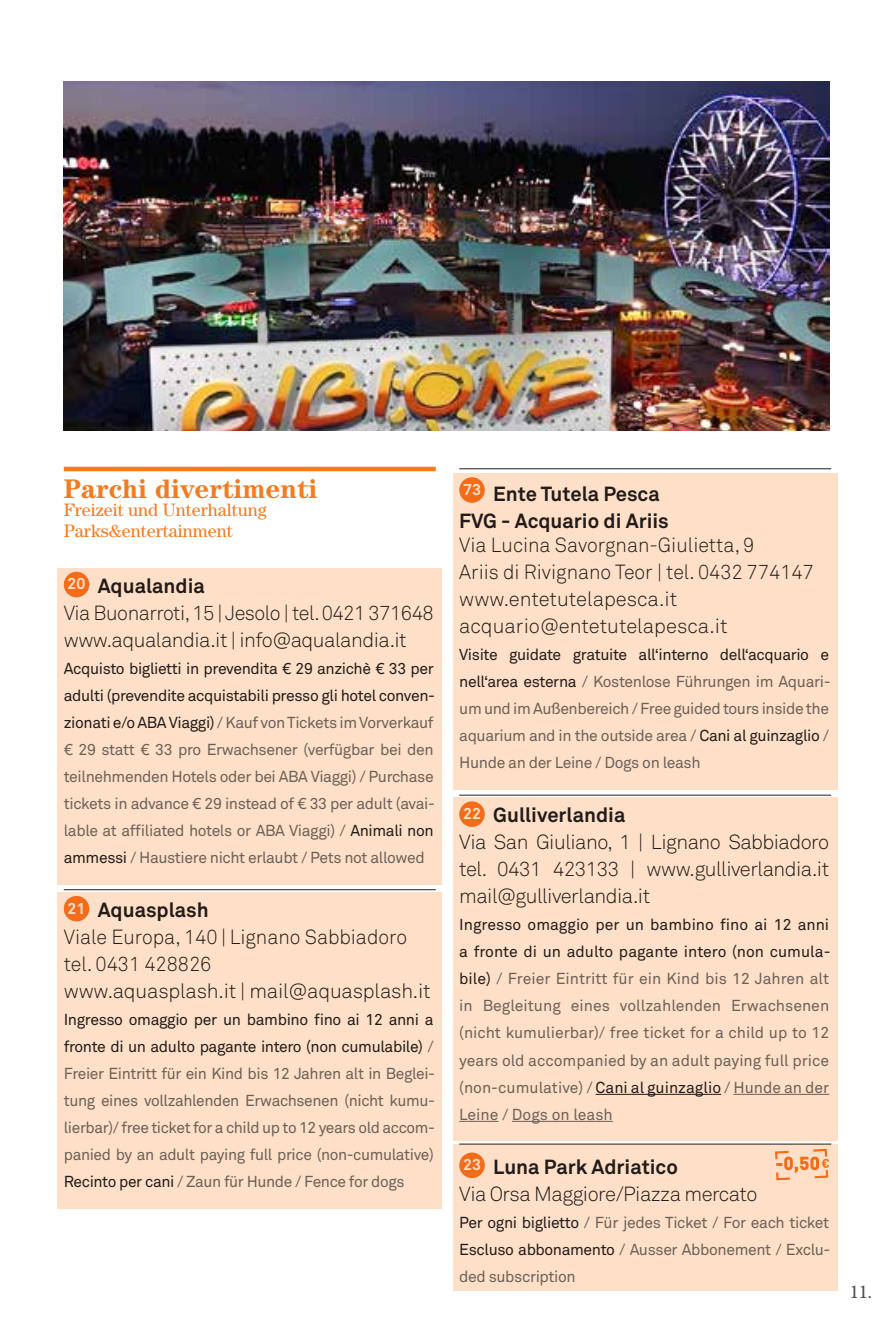
<style>
.page{position:relative;width:893px;height:1340px;background:#fff}
.page>*{position:absolute;margin:0;border:0;box-sizing:border-box;transform-origin:0 0}
.t1{font:700 27px "Century";color:#f47b20}
.t2{font:300 20.25px/27px "Akkurat";letter-spacing:-.02em;color:#231f20}
.t3{font:300 20.25px/27px "Akkurat";color:#231f20}
.t4{font:700 20.25px/27px "Akkurat";color:#231f20}
.t5{font:18px/20.2px "Century";color:#f47b20}
.t6{font:18px "Century";color:#4d4d4f}
.t7{font:15.75px/27px "Akkurat";letter-spacing:-.025em;color:#6d6e71;text-align:justify}
.s1{font-weight:700}
.s2{color:#231f20}
</style>
<div class="page">
<img style="left:64px;top:81px;width:765px;height:350px">
<hr style="left:64px;top:467px;width:372px;height:4px;background:#f47b20">
<hr style="left:64px;top:889px;width:372px;height:1px;background:#231f20">
<hr style="left:459px;top:468px;width:372px;height:1px;background:#231f20">
<hr style="left:459px;top:794px;width:372px;height:1px;background:#231f20">
<hr style="left:459px;top:1143px;width:372px;height:1px;background:#231f20">
<div style="left:57px;top:568px;width:385px;height:316px;background:#fee0c8"></div>
<div style="left:57px;top:892px;width:385px;height:316px;background:#fee0c8"></div>
<div style="left:453px;top:473px;width:384px;height:317px;background:#fee0c8"></div>
<div style="left:453px;top:797px;width:384px;height:343px;background:#fee0c8"></div>
<div style="left:453px;top:1144px;width:384px;height:146px;background:#fee0c8"></div>
<h1 class="t1" style="left:64px;top:473px;width:255px">Parchi divertimenti</h1>
<p class="t5" style="left:64px;top:499px;width:205px">Freizeit und Unterhaltung<br>Parks&amp;entertainment</p>
<p class="t2" style="left:64px;top:572px;width:371px"><sup>20</sup> <span class="s1">Aqualandia<br></span>Via Buonarroti, 15 | Jesolo | tel. 0421 371648 www.aqualandia.it | info@aqualandia.it</p>
<p class="t7" style="left:64px;top:655px;width:373px"><span class="s2">Acquisto biglietti in prevendita € 29 anzichè € 33 per adulti (prevendite acquistabili presso gli hotel conven&shy;zionati e/o ABA Viaggi)</span> / Kauf von Tickets im Vorverkauf € 29 statt € 33 pro Erwachsener (verfügbar bei den teilnehmenden Hotels oder bei ABA Viaggi) / Purchase tickets in advance € 29 instead of € 33 per adult (avai&shy;lable at affiliated hotels or ABA Viaggi) / <span class="s2">Animali non ammessi</span> / Haustiere nicht erlaubt / Pets not allowed</p>
<p class="t2" style="left:64px;top:896px;width:368px"><sup>21</sup> <span class="s1">Aquasplash<br></span>Viale Europa, 140 | Lignano Sabbiadoro tel. 0431 428826<br>www.aquasplash.it | mail@aquasplash.it</p>
<p class="t7" style="left:64px;top:1006px;width:373px"><span class="s2">Ingresso omaggio per un bambino fino ai 12 anni a fronte di un adulto pagante intero (non cumulabile)</span> / Freier Eintritt für ein Kind bis 12 Jahren alt in Beglei&shy;tung eines vollzahlenden Erwachsenen (nicht kumu&shy;lierbar)/ free ticket for a child up to 12 years old accom&shy;panied by an adult paying full price (non-cumulative)<br><span class="s2">Recinto per cani</span> / Zaun für Hunde / Fence for dogs</p>
<p class="t4" style="left:459px;top:480px;width:211px"><sup>73</sup> Ente Tutela Pesca<br>FVG - Acquario di Ariis</p>
<p class="t3" style="left:459px;top:532px;width:356px">Via Lucina Savorgnan-Giulietta, 9<br>Ariis di Rivignano Teor | tel. 0432 774147 www.entetutelapesca.it acquario@entetutelapesca.it</p>
<p class="t7" style="left:459px;top:641px;width:373px"><span class="s2">Visite guidate gratuite all‘interno dell‘acquario e nell‘area esterna</span> / Kostenlose Führungen im Aquari&shy;um und im Außenbereich / Free guided tours inside the aquarium and in the outside area / <span class="s2">Cani al guinzaglio</span> / Hunde an der Leine / Dogs on leash</p>
<p class="t2" style="left:459px;top:802px;width:371px"><sup>22</sup> <span class="s1">Gulliverlandia<br></span>Via San Giuliano, 1 | Lignano Sabbiadoro tel. 0431 423133 | www.gulliverlandia.it mail@gulliverlandia.it</p>
<p class="t7" style="left:459px;top:911px;width:373px"><span class="s2">Ingresso omaggio per un bambino fino ai 12 anni a fronte di un adulto pagante intero (non cumula&shy;bile)</span> / Freier Eintritt für ein Kind bis 12 Jahren alt in Begleitung eines vollzahlenden Erwachsenen (nicht kumulierbar)/ free ticket for a child up to 12 years old accompanied by an adult paying full price (non-cumulative) / <span class="s2">Cani al guinzaglio</span> / Hunde an der Leine / Dogs on leash</p>
<p class="t2" style="left:459px;top:1153px;width:300px"><sup>23</sup> <span class="s1">Luna Park Adriatico<br></span>Via Orsa Maggiore/Piazza mercato</p>
<p class="t7" style="left:459px;top:1208px;width:373px"><span class="s2">Per ogni biglietto</span> / Für jedes Ticket / For each ticket <span class="s2">Escluso abbonamento</span> / Ausser Abbonement / Exclu&shy;ded subscription</p>
<p class="t6" style="left:850px;top:1281px;width:24px">11.</p>
</div>
